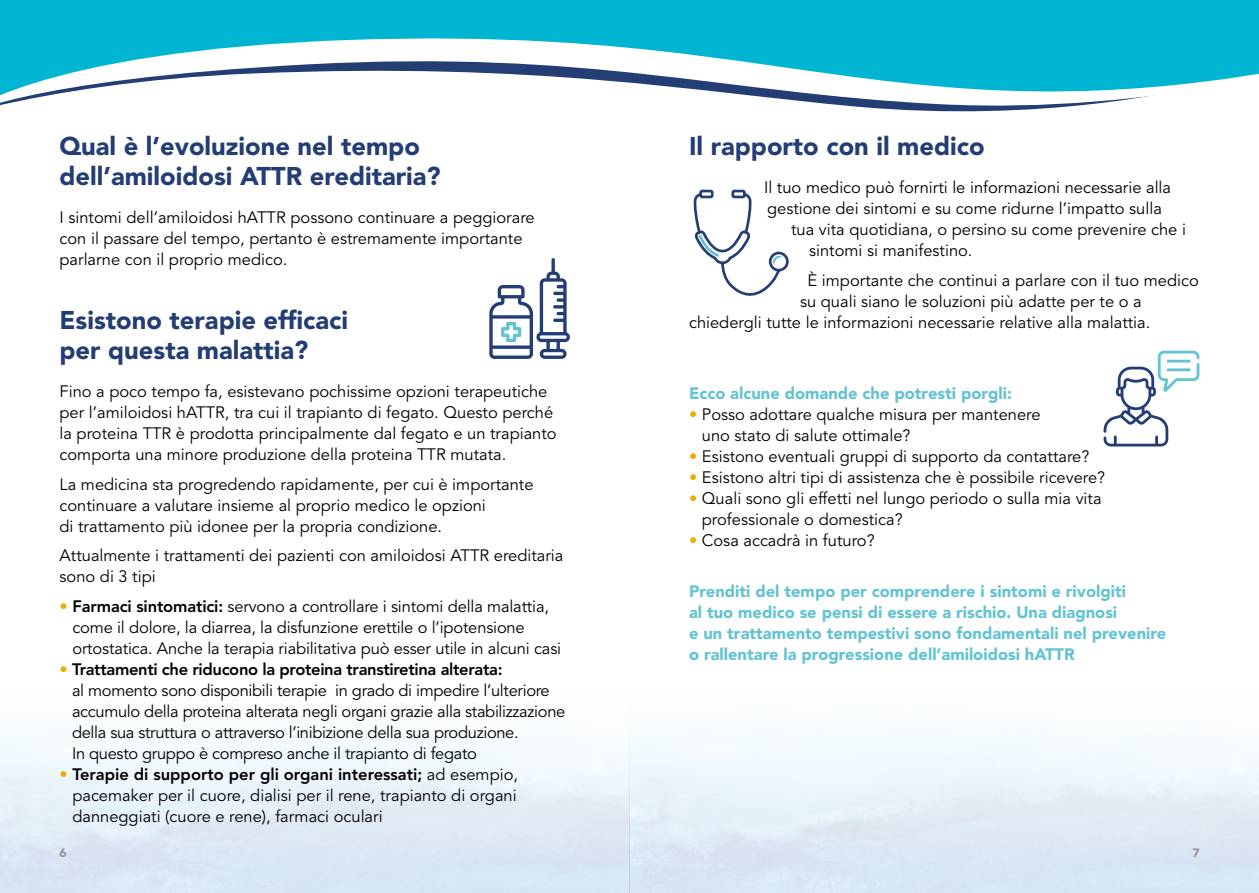
<style>
.page{position:relative;width:1259px;height:893px;background:#fff}
.page>*{position:absolute;margin:0;border:0;box-sizing:border-box;transform-origin:0 0}
.t1{font:900 25.5px/30px "Avenir LT Std";color:#243d75}
.t2{font:16.5px/21px "Avenir LT Std";color:#000}
.t3{font:16.5px/21px "Avenir LT Std";letter-spacing:-.02em;color:#000}
.t4{font:900 16.5px/21px "Avenir LT Std";color:#63c3d1}
.t5{font:900 12px "Avenir LT Std";color:#949292}
.s1{color:#ecac00}
.s2{font-weight:800}
</style>
<div class="page">
<div style="left:0;top:0;width:1259px;height:30px;background:#00b5d2"></div>
<svg style="left:0;top:30px;width:1259px;height:82px"></svg>
<svg style="left:489px;top:258px;width:81px;height:101px"></svg>
<svg style="left:1103px;top:351px;width:96px;height:95px"></svg>
<svg style="left:693px;top:189px;width:96px;height:107px"></svg>
<h1 class="t1" style="left:60px;top:131px;width:383px">Qual è l’evoluzione nel tempo dell’amiloidosi ATTR ereditaria?</h1>
<p class="t2" style="left:60px;top:208px;width:477px">I sintomi dell’amiloidosi hATTR possono continuare a peggiorare con il passare del tempo, pertanto è estremamente importante parlarne con il proprio medico.</p>
<h1 class="t1" style="left:60px;top:305px;width:290px">Esistono terapie efficaci per questa malattia?</h1>
<p class="t2" style="left:60px;top:382px;width:499px">Fino a poco tempo fa, esistevano pochissime opzioni terapeutiche per l’amiloidosi hATTR, tra cui il trapianto di fegato. Questo perché la proteina TTR è prodotta principalmente dal fegato e un trapianto comporta una minore produzione della proteina TTR mutata.</p>
<p class="t2" style="left:60px;top:474px;width:475px">La medicina sta progredendo rapidamente, per cui è importante continuare a valutare insieme al proprio medico le opzioni<br>di trattamento più idonee per la propria condizione.</p>
<p class="t2" style="left:60px;top:546px;width:505px">Attualmente i trattamenti dei pazienti con amiloidosi ATTR ereditaria sono di 3 tipi</p>
<p class="t2" style="left:72px;top:596px;width:490px;text-indent:-13px"><span class="s1">•</span> <span class="s2">Farmaci sintomatici:</span> servono a controllare i sintomi della malattia, come il dolore, la diarrea, la disfunzione erettile o l’ipotensione ortostatica. Anche la terapia riabilitativa può esser utile in alcuni casi</p>
<p class="t3" style="left:72px;top:659px;width:495px;text-indent:-13px"><span class="s1">•</span> <span class="s2">Trattamenti che riducono la proteina transtiretina alterata:<br></span>al momento sono disponibili terapie in grado di impedire l’ulteriore accumulo della proteina alterata negli organi grazie alla stabilizzazione della sua struttura o attraverso l’inibizione della sua produzione.<br>In questo gruppo è compreso anche il trapianto di fegato</p>
<p class="t2" style="left:72px;top:764px;width:447px;text-align:justify;text-indent:-13px"><span class="s1">•</span> <span class="s2">Terapie di supporto per gli organi interessati;</span> ad esempio, pacemaker per il cuore, dialisi per il rene, trapianto di organi danneggiati (cuore e rene), farmaci oculari</p>
<h1 class="t1" style="left:689px;top:131px;width:297px">Il rapporto con il medico</h1>
<p class="t2" style="left:764px;top:178px;width:408px">Il tuo medico può fornirti le informazioni necessarie alla</p>
<p class="t2" style="left:767px;top:199px;width:396px">gestione dei sintomi e su come ridurne l’impatto sulla</p>
<p class="t2" style="left:791px;top:220px;width:396px">tua vita quotidiana, o persino su come prevenire che i</p>
<p class="t2" style="left:809px;top:241px;width:165px">sintomi si manifestino.</p>
<p class="t2" style="left:807px;top:270px;width:393px">È importante che continui a parlare con il tuo medico</p>
<p class="t2" style="left:800px;top:291px;width:343px">su quali siano le soluzioni più adatte per te o a</p>
<p class="t2" style="left:689px;top:312px;width:463px">chiedergli tutte le informazioni necessarie relative alla malattia.</p>
<p class="t4" style="left:689px;top:383px;width:324px">Ecco alcune domande che potresti porgli:</p>
<p class="t2" style="left:702px;top:405px;width:340px;text-indent:-13px"><span class="s1">•</span> Posso adottare qualche misura per mantenere uno stato di salute ottimale?</p>
<p class="t2" style="left:689px;top:447px;width:402px"><span class="s1">•</span> Esistono eventuali gruppi di supporto da contattare?</p>
<p class="t2" style="left:689px;top:468px;width:418px"><span class="s1">•</span> Esistono altri tipi di assistenza che è possibile ricevere?</p>
<p class="t2" style="left:702px;top:489px;width:401px;text-indent:-13px"><span class="s1">•</span> Quali sono gli effetti nel lungo periodo o sulla mia vita professionale o domestica?</p>
<p class="t2" style="left:689px;top:531px;width:187px"><span class="s1">•</span> Cosa accadrà in futuro?</p>
<p class="t4" style="left:689px;top:581px;width:479px">Prenditi del tempo per comprendere i sintomi e rivolgiti<br>al tuo medico se pensi di essere a rischio. Una diagnosi<br>e un trattamento tempestivi sono fondamentali nel prevenire o rallentare la progressione dell’amiloidosi hATTR</p>
<p class="t5" style="left:60px;top:845px;width:9px">6</p>
<p class="t5" style="left:1192px;top:845px;width:9px">7</p>
</div>
